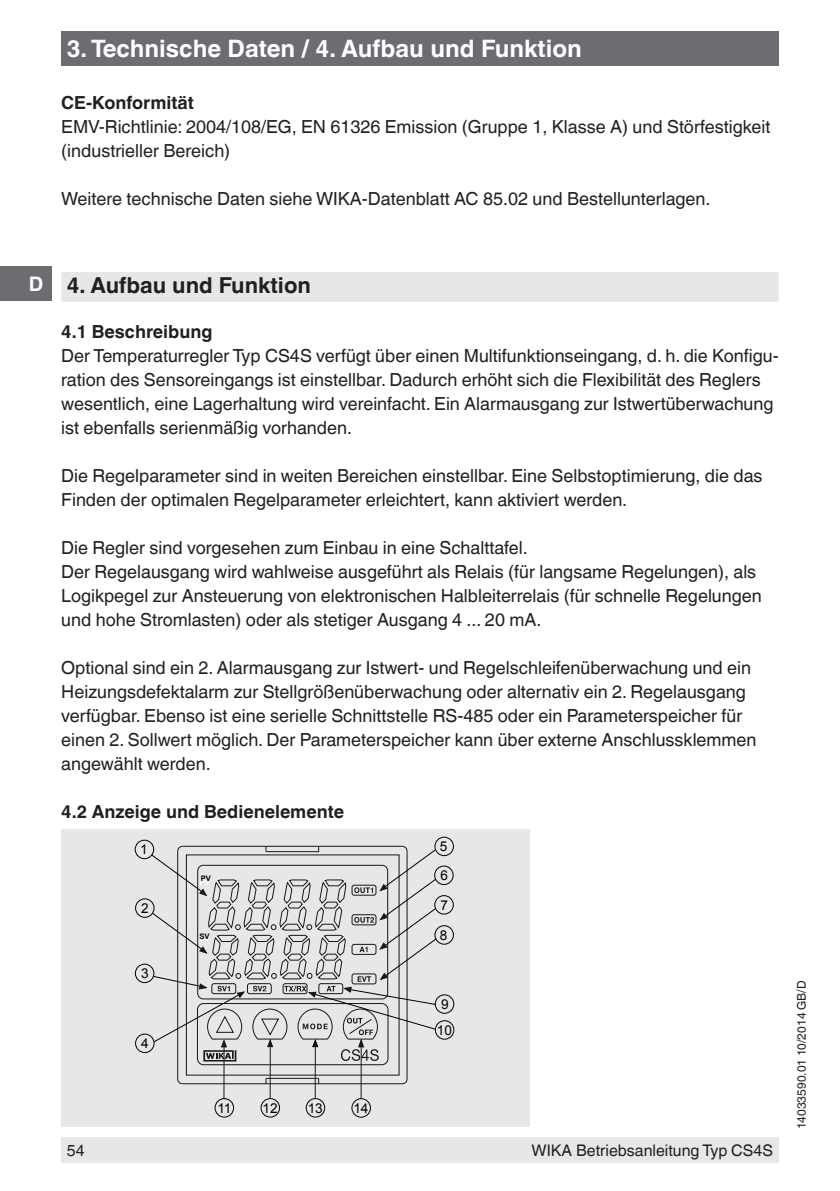
<style>
.page{position:relative;width:840px;height:1191px;background:#fff}
.page>*{position:absolute;margin:0;border:0;box-sizing:border-box;transform-origin:0 0}
.t1{font:700 24px "Helvetica World";color:#fff}
.t2{font:700 22px "Helvetica World";color:#231f20}
.t3{font:700 20px "Helvetica World";color:#fff}
.t4{font:18px/24px "Helvetica World";color:#231f20}
.t5{font:700 18px "Helvetica World";color:#231f20}
.t6{font:16px "Helvetica World";color:#231f20}
.t7{font:13.6px "Arial";color:#000}
.t8{font:12px "Helvetica World";color:#231f20}
.t9{font:700 7.6px "Arial";color:#000}
</style>
<div class="page">
<div style="left:61px;top:31px;width:717px;height:34px;background:#6c6d70"></div>
<div style="left:61px;top:828px;width:468px;height:298px;background:#e6e7e9"></div>
<div style="left:61px;top:1137px;width:717px;height:25px;background:#e6e7e9"></div>
<div style="left:0;top:266px;width:52px;height:34px;background:#6c6d70"></div>
<hr style="left:266px;top:1078px;width:52px;height:1px;background:#171717">
<hr style="left:182px;top:1083px;width:220px;height:1px;background:#171717">
<hr style="left:406px;top:851px;width:1px;height:227px;background:#171717">
<hr style="left:177px;top:851px;width:1px;height:227px;background:#171717">
<svg style="left:177px;top:1078px;width:6px;height:6px"></svg>
<svg style="left:401px;top:1078px;width:7px;height:6px"></svg>
<hr style="left:223px;top:1044px;width:1px;height:54px;background:#171717">
<hr style="left:269px;top:1043px;width:1px;height:55px;background:#171717">
<hr style="left:360px;top:1043px;width:1px;height:55px;background:#171717">
<hr style="left:314px;top:1043px;width:1px;height:55px;background:#171717">
<svg style="left:150px;top:845px;width:287px;height:220px"></svg>
<div style="left:135px;top:839px;width:19px;height:20px;border:1px solid #000;border-radius:50%"></div>
<div style="left:135px;top:898px;width:19px;height:19px;border:1px solid #000;border-radius:50%"></div>
<div style="left:135px;top:963px;width:19px;height:20px;border:1px solid #000;border-radius:50%"></div>
<div style="left:135px;top:1033px;width:19px;height:20px;border:1px solid #000;border-radius:50%"></div>
<div style="left:434px;top:836px;width:19px;height:20px;border:1px solid #000;border-radius:50%"></div>
<div style="left:434px;top:895px;width:19px;height:19px;border:1px solid #000;border-radius:50%"></div>
<div style="left:434px;top:925px;width:19px;height:19px;border:1px solid #000;border-radius:50%"></div>
<div style="left:434px;top:1020px;width:20px;height:19px;border:1px solid #000;border-radius:50%"></div>
<div style="left:434px;top:865px;width:19px;height:20px;border:1px solid #000;border-radius:50%"></div>
<div style="left:434px;top:994px;width:20px;height:19px;border:1px solid #000;border-radius:50%"></div>
<div style="left:214px;top:1098px;width:20px;height:19px;border:1px solid #000;border-radius:50%"></div>
<div style="left:260px;top:1098px;width:20px;height:19px;border:1px solid #000;border-radius:50%"></div>
<div style="left:305px;top:1098px;width:20px;height:19px;border:1px solid #000;border-radius:50%"></div>
<div style="left:351px;top:1098px;width:19px;height:19px;border:1px solid #000;border-radius:50%"></div>
<div style="left:61px;top:272px;width:717px;height:30px;background:#e6e7e9"></div>
<h1 class="t1" style="left:67px;top:34px;width:516px">3. Technische Daten / 4. Aufbau und Funktion</h1>
<p class="t5" style="left:61px;top:93px;width:134px">CE-Konformität</p>
<p class="t4" style="left:61px;top:115px;width:710px">EMV-Richtlinie: 2004/108/EG, EN 61326 Emission (Gruppe 1, Klasse A) und Störfestigkeit (industrieller Bereich)</p>
<p class="t4" style="left:61px;top:187px;width:650px">Weitere technische Daten siehe WIKA-Datenblatt AC 85.02 und Bestellunterlagen.</p>
<p class="t3" style="left:29px;top:272px;width:16px">D</p>
<p class="t2" style="left:67px;top:273px;width:245px">4. Aufbau und Funktion</p>
<p class="t5" style="left:61px;top:321px;width:153px">4.1 Beschreibung</p>
<p class="t4" style="left:61px;top:343px;width:718px">Der Temperaturregler Typ CS4S verfügt über einen Multifunktionseingang, d. h. die Konfigu&shy;ration des Sensoreingangs ist einstellbar. Dadurch erhöht sich die Flexibilität des Reglers wesentlich, eine Lagerhaltung wird vereinfacht. Ein Alarmausgang zur Istwertüberwachung ist ebenfalls serienmäßig vorhanden.</p>
<p class="t4" style="left:61px;top:463px;width:702px">Die Regelparameter sind in weiten Bereichen einstellbar. Eine Selbstoptimierung, die das<br>Finden der optimalen Regelparameter erleichtert, kann aktiviert werden.</p>
<p class="t4" style="left:61px;top:535px;width:701px">Die Regler sind vorgesehen zum Einbau in eine Schalttafel.<br>Der Regelausgang wird wahlweise ausgeführt als Relais (für langsame Regelungen), als Logikpegel zur Ansteuerung von elektronischen Halbleiterrelais (für schnelle Regelungen und hohe Stromlasten) oder als stetiger Ausgang 4 ... 20 mA.</p>
<p class="t4" style="left:61px;top:655px;width:696px">Optional sind ein 2. Alarmausgang zur Istwert- und Regelschleifenüberwachung und ein Heizungsdefektalarm zur Stellgrößenüberwachung oder alternativ ein 2. Regelausgang verfügbar. Ebenso ist eine serielle Schnittstelle RS-485 oder ein Parameterspeicher für einen 2. Sollwert möglich. Der Parameterspeicher kann über externe Anschlussklemmen angewählt werden.</p>
<p class="t5" style="left:61px;top:801px;width:284px">4.2 Anzeige und Bedienelemente</p>
<p class="t7" style="left:140px;top:840px;width:9px">1</p>
<p class="t7" style="left:141px;top:899px;width:9px">2</p>
<p class="t7" style="left:141px;top:964px;width:9px">3</p>
<p class="t7" style="left:141px;top:1034px;width:9px">4</p>
<p class="t9" style="left:201px;top:873px;width:12px">PV</p>
<p class="t9" style="left:199px;top:931px;width:12px">SV</p>
<p class="t7" style="left:439px;top:837px;width:9px">5</p>
<p class="t7" style="left:440px;top:866px;width:9px">6</p>
<p class="t7" style="left:440px;top:896px;width:9px">7</p>
<p class="t7" style="left:439px;top:926px;width:9px">8</p>
<p class="t7" style="left:441px;top:995px;width:9px">9</p>
<p class="t7" style="left:436px;top:1021px;width:17px">10</p>
<p class="t7" style="left:217px;top:1098px;width:16px">11</p>
<p class="t7" style="left:262px;top:1098px;width:17px">12</p>
<p class="t7" style="left:307px;top:1098px;width:17px">13</p>
<p class="t7" style="left:353px;top:1099px;width:17px">14</p>
<p class="t6" style="left:67px;top:1140px;width:19px">54</p>
<p class="t6" style="left:531px;top:1140px;width:243px">WIKA Betriebsanleitung Typ CS4S</p>
<p class="t8" style="left:794px;top:1129px;width:150px;rotate:-90deg">14033590.01 10/2014 GB/D</p>
</div>
